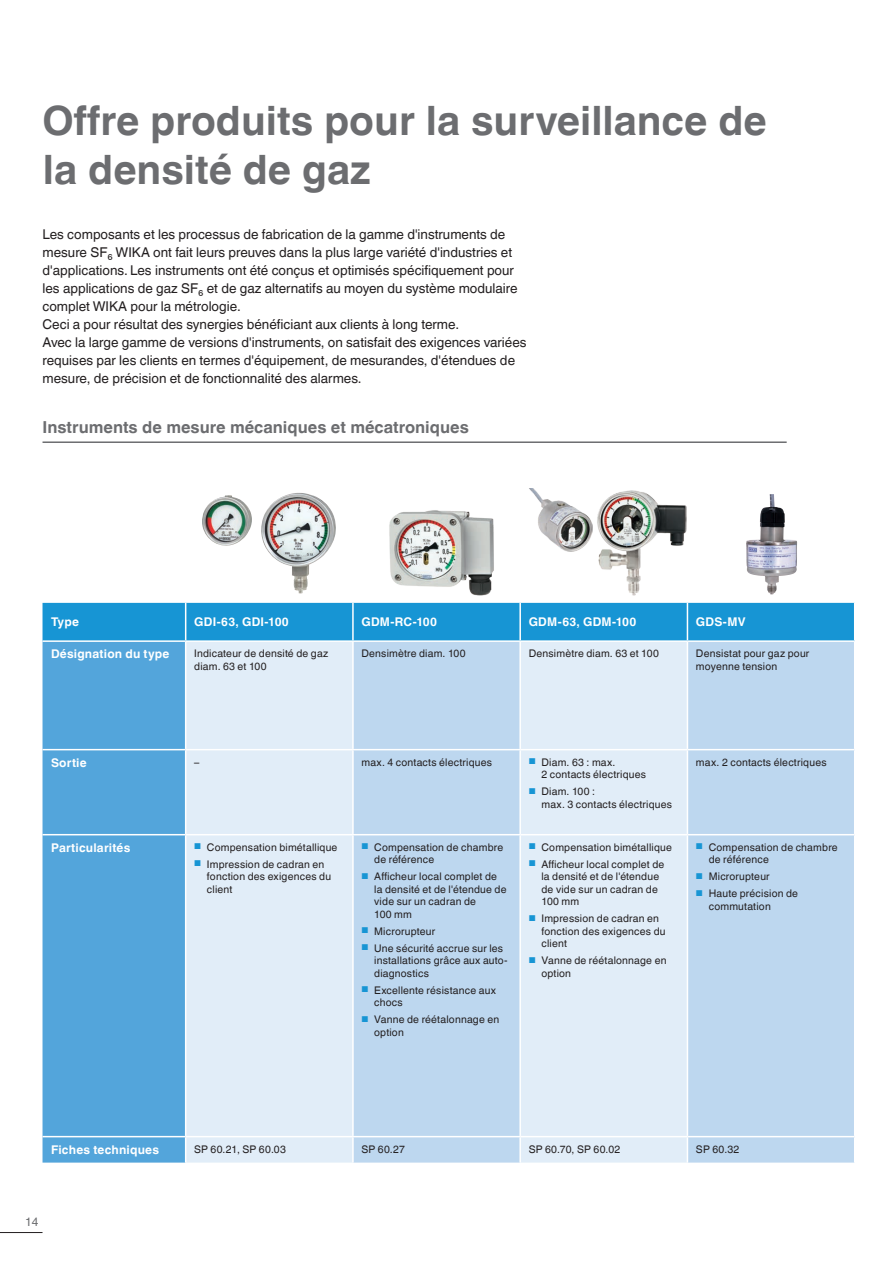
<style>
.page{position:relative;width:893px;height:1263px;background:#fff}
.page>*{position:absolute;margin:0;border:0;box-sizing:border-box;transform-origin:0 0}
.t1{font:700 40.5px/48.6px "Helvetica World";color:#6c6d70}
.t2{font:700 16.5px "Helvetica World";color:#6c6d70}
.t3{font:13.5px/18px "Helvetica World";color:#231f20}
.t4{font:700 12px "Helvetica World";letter-spacing:.015em;color:#fff}
.t5{font:12px "Helvetica World";color:#6c6d70}
.t6{font:10.5px/12.6px "Helvetica World";letter-spacing:.02em;color:#231f20}
.s1{font-size:8.4px;color:#1795d4}
</style>
<div class="page">
<div style="left:43px;top:603px;width:811px;height:37px;background:#1795d4"></div>
<div style="left:43px;top:642px;width:142px;height:520px;background:#53a5db"></div>
<div style="left:186px;top:642px;width:166px;height:520px;background:#e1edf8"></div>
<svg style="left:354px;top:642px;width:500px;height:520px;fill:#bdd7ef"></svg>
<hr style="left:185px;top:603px;width:1px;height:37px;background:#fff">
<hr style="left:352px;top:603px;width:2px;height:37px;background:#fff">
<hr style="left:519px;top:603px;width:2px;height:37px;background:#fff">
<hr style="left:687px;top:603px;width:1px;height:37px;background:#fff">
<hr style="left:519px;top:642px;width:2px;height:107px;background:#fff">
<hr style="left:687px;top:642px;width:1px;height:107px;background:#fff">
<hr style="left:43px;top:749px;width:143px;height:1px;background:#fff">
<hr style="left:186px;top:749px;width:167px;height:1px;background:#fff">
<hr style="left:353px;top:749px;width:167px;height:1px;background:#fff">
<hr style="left:520px;top:749px;width:167px;height:1px;background:#fff">
<hr style="left:519px;top:750px;width:2px;height:84px;background:#fff">
<hr style="left:687px;top:749px;width:168px;height:1px;background:#fff">
<hr style="left:687px;top:750px;width:1px;height:84px;background:#fff">
<hr style="left:43px;top:834px;width:143px;height:1px;background:#fff">
<hr style="left:186px;top:834px;width:167px;height:1px;background:#fff">
<hr style="left:353px;top:834px;width:167px;height:1px;background:#fff">
<hr style="left:520px;top:834px;width:167px;height:1px;background:#fff">
<hr style="left:519px;top:835px;width:2px;height:301px;background:#fff">
<hr style="left:687px;top:834px;width:168px;height:1px;background:#fff">
<hr style="left:687px;top:835px;width:1px;height:301px;background:#fff">
<hr style="left:43px;top:1136px;width:143px;height:1px;background:#fff">
<hr style="left:186px;top:1136px;width:167px;height:1px;background:#fff">
<hr style="left:353px;top:1136px;width:167px;height:1px;background:#fff">
<hr style="left:520px;top:1136px;width:167px;height:1px;background:#fff">
<hr style="left:519px;top:1137px;width:2px;height:25px;background:#fff">
<hr style="left:687px;top:1136px;width:168px;height:1px;background:#fff">
<svg style="left:687px;top:1137px;width:1px;height:25px"></svg>
<hr style="left:43px;top:441px;width:744px;height:2px;background:#6c6d70">
<img style="left:261px;top:493px;width:75px;height:100px">
<img style="left:202px;top:495px;width:50px;height:51px">
<img style="left:746px;top:494px;width:51px;height:100px">
<img style="left:389px;top:510px;width:105px;height:86px">
<img style="left:597px;top:490px;width:90px;height:106px">
<img style="left:529px;top:489px;width:63px;height:63px">
<hr style="left:0;top:1232px;width:43px;height:1px;background:#231f20">
<h1 class="t1" style="left:43px;top:97px;width:726px">Offre produits pour la surveillance de la densité de gaz</h1>
<p class="t3" style="left:43px;top:226px;width:486px">Les composants et les processus de fabrication de la gamme d'instruments de mesure SF₆ WIKA ont fait leurs preuves dans la plus large variété d'industries et d'applications. Les instruments ont été conçus et optimisés spécifiquement pour les applications de gaz SF₆ et de gaz alternatifs au moyen du système modulaire complet WIKA pour la métrologie.<br>Ceci a pour résultat des synergies bénéficiant aux clients à long terme.<br>Avec la large gamme de versions d'instruments, on satisfait des exigences variées requises par les clients en termes d'équipement, de mesurandes, d'étendues de mesure, de précision et de fonctionnalité des alarmes.</p>
<h2 class="t2" style="left:43px;top:418px;width:428px">Instruments de mesure mécaniques et mécatroniques</h2>
<p class="t4" style="left:51px;top:615px;width:30px">Type</p>
<p class="t4" style="left:194px;top:615px;width:96px">GDI-63, GDI-100</p>
<p class="t4" style="left:361px;top:615px;width:77px">GDM-RC-100</p>
<p class="t4" style="left:529px;top:615px;width:109px">GDM-63, GDM-100</p>
<p class="t4" style="left:696px;top:615px;width:51px">GDS-MV</p>
<p class="t4" style="left:51px;top:647px;width:120px">Désignation du type</p>
<p class="t6" style="left:194px;top:647px;width:136px">Indicateur de densité de gaz diam. 63 et 100</p>
<p class="t6" style="left:361px;top:647px;width:106px">Densimètre diam. 100</p>
<p class="t6" style="left:529px;top:647px;width:132px">Densimètre diam. 63 et 100</p>
<p class="t6" style="left:696px;top:647px;width:115px">Densistat pour gaz pour moyenne tension</p>
<p class="t4" style="left:51px;top:756px;width:37px">Sortie</p>
<p class="t6" style="left:194px;top:756px;width:7px">–</p>
<p class="t6" style="left:361px;top:756px;width:132px">max. 4 contacts électriques</p>
<p class="t6" style="left:541px;top:756px;width:106px;text-indent:-13px"><span class="s1">■</span> Diam. 63 : max.<br>2 contacts électriques</p>
<p class="t6" style="left:541px;top:785px;width:132px;text-indent:-13px"><span class="s1">■</span> Diam. 100 :<br>max. 3 contacts électriques</p>
<p class="t4" style="left:51px;top:841px;width:81px">Particularités</p>
<p class="t6" style="left:194px;top:841px;width:145px"><span class="s1">■</span> Compensation bimétallique</p>
<p class="t6" style="left:207px;top:858px;width:126px;text-indent:-13px"><span class="s1">■</span> Impression de cadran en fonction des exigences du client</p>
<p class="t6" style="left:374px;top:841px;width:131px;text-indent:-13px"><span class="s1">■</span> Compensation de chambre de référence</p>
<p class="t6" style="left:374px;top:870px;width:134px;text-indent:-13px"><span class="s1">■</span> Afficheur local complet de la densité et de l'étendue de vide sur un cadran de<br>100 mm</p>
<p class="t6" style="left:361px;top:925px;width:75px"><span class="s1">■</span> Microrupteur</p>
<p class="t6" style="left:374px;top:942px;width:135px;text-indent:-13px"><span class="s1">■</span> Une sécurité accrue sur les installations grâce aux auto&shy;diagnostics</p>
<p class="t6" style="left:374px;top:984px;width:123px;text-indent:-13px"><span class="s1">■</span> Excellente résistance aux chocs</p>
<p class="t6" style="left:374px;top:1013px;width:127px;text-indent:-13px"><span class="s1">■</span> Vanne de réétalonnage en option</p>
<p class="t6" style="left:529px;top:841px;width:145px"><span class="s1">■</span> Compensation bimétallique</p>
<p class="t6" style="left:541px;top:858px;width:124px;text-indent:-13px"><span class="s1">■</span> Afficheur local complet de la densité et de l'étendue de vide sur un cadran de<br>100 mm</p>
<p class="t6" style="left:541px;top:912px;width:126px;text-indent:-13px"><span class="s1">■</span> Impression de cadran en fonction des exigences du client</p>
<p class="t6" style="left:541px;top:954px;width:127px;text-indent:-13px"><span class="s1">■</span> Vanne de réétalonnage en option</p>
<p class="t6" style="left:696px;top:756px;width:132px">max. 2 contacts électriques</p>
<p class="t6" style="left:709px;top:841px;width:131px;text-indent:-13px"><span class="s1">■</span> Compensation de chambre de référence</p>
<p class="t6" style="left:696px;top:870px;width:75px"><span class="s1">■</span> Microrupteur</p>
<p class="t6" style="left:709px;top:887px;width:91px;text-indent:-13px"><span class="s1">■</span> Haute précision de commutation</p>
<p class="t4" style="left:51px;top:1142px;width:110px">Fiches techniques</p>
<p class="t6" style="left:194px;top:1143px;width:93px">SP 60.21, SP 60.03</p>
<p class="t6" style="left:361px;top:1143px;width:45px">SP 60.27</p>
<p class="t6" style="left:529px;top:1143px;width:93px">SP 60.70, SP 60.02</p>
<p class="t6" style="left:696px;top:1143px;width:45px">SP 60.32</p>
<p class="t5" style="left:25px;top:1215px;width:15px">14</p>
</div>
